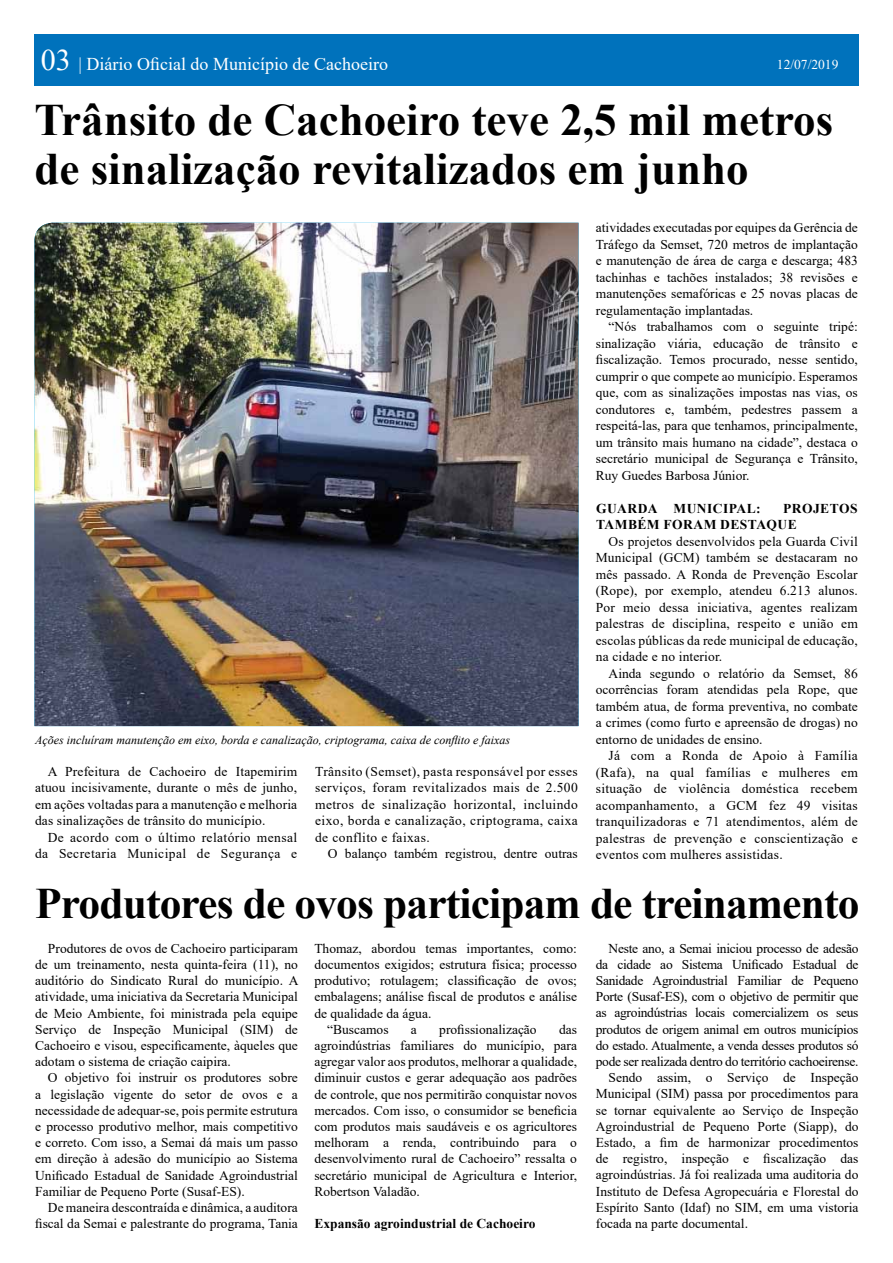
<style>
.page{position:relative;width:893px;height:1263px;background:#fff}
.page>*{position:absolute;margin:0;border:0;box-sizing:border-box;transform-origin:0 0}
.t1{font:700 45px/49.5px "Times New Roman";color:#000}
.t2{font:700 43.5px "Times New Roman";letter-spacing:-.02em;color:#000}
.t3{font:18px "Times New Roman";color:#fff}
.t4{font:13.5px/16.5px "Times New Roman";color:#000;text-align:justify}
.t5{font:13.5px "Times New Roman";letter-spacing:-.02em;color:#000}
.t6{font:13.5px/16.5px "Times New Roman";letter-spacing:.03em;color:#000;text-align:right}
.t7{font:700 13.5px/16.5px "Times New Roman";letter-spacing:.035em;color:#000}
.t8{font:700 13.5px "Times New Roman";letter-spacing:.015em;color:#000}
.t9{font:13.5px "Times New Roman";color:#fff}
.t10{font:italic 12px "Times New Roman";color:#000}
.s1{font-size:30px}
</style>
<div class="page">
<div style="left:34px;top:34px;width:824px;height:52px;background:#0072bc"></div>
<img style="left:34px;top:223px;width:545px;height:503px">
<h3 class="t3" style="left:41px;top:51px;width:349px"><span class="s1">03</span> | Diário Oficial do Município de Cachoeiro</h3>
<p class="t9" style="left:777px;top:54px;width:63px">12/07/2019</p>
<h1 class="t1" style="left:34px;top:94px;width:800px">Trânsito de Cachoeiro teve 2,5 mil metros de sinalização revitalizados em junho</h1>
<p class="t4" style="left:596px;top:219px;width:263px">atividades executadas por equipes da Gerência de Tráfego da Semset, 720 metros de implantação e manutenção de área de carga e descarga; 483 tachinhas e tachões instalados; 38 revisões e manutenções semafóricas e 25 novas placas de regulamentação implantadas.</p>
<p class="t4" style="left:596px;top:318px;width:263px;text-indent:13px">“Nós trabalhamos com o seguinte tripé: sinalização viária, educação de trânsito e fiscalização. Temos procurado, nesse sentido, cumprir o que compete ao município. Esperamos que, com as sinalizações impostas nas vias, os condutores e, também, pedestres passem a respeitá-las, para que tenhamos, principalmente, um trânsito mais humano na cidade”, destaca o secretário municipal de Segurança e Trânsito, Ruy Guedes Barbosa Júnior.</p>
<p class="t7" style="left:596px;top:499px;width:166px">GUARDA MUNICIPAL:</p>
<p class="t7" style="left:596px;top:499px;width:263px;text-indent:187px">PROJETOS<br>TAMBÉM FORAM DESTAQUE</p>
<p class="t4" style="left:596px;top:532px;width:264px;text-indent:13px">Os projetos desenvolvidos pela Guarda Civil Municipal (GCM) também se destacaram no mês passado. A Ronda de Prevenção Escolar (Rope), por exemplo, atendeu 6.213 alunos.<br>Por meio dessa iniciativa, agentes realizam palestras de disciplina, respeito e união em escolas públicas da rede municipal de educação, na cidade e no interior.</p>
<p class="t4" style="left:596px;top:664px;width:263px;text-indent:13px">Ainda segundo o relatório da Semset, 86 ocorrências foram atendidas pela Rope, que também atua, de forma preventiva, no combate a crimes (como furto e apreensão de drogas) no entorno de unidades de ensino.</p>
<p class="t4" style="left:596px;top:747px;width:264px;text-indent:13px">Já com a Ronda de Apoio à Família (Rafa), na qual famílias e mulheres em situação de violência doméstica recebem acompanhamento, a GCM fez 49 visitas tranquilizadoras e 71 atendimentos, além de palestras de prevenção e conscientização e eventos com mulheres assistidas.</p>
<p class="t10" style="left:35px;top:732px;width:476px">Ações incluíram manutenção em eixo, borda e canalização, criptograma, caixa de conflito e faixas</p>
<p class="t4" style="left:35px;top:763px;width:264px;text-indent:13px">A Prefeitura de Cachoeiro de Itapemirim atuou incisivamente, durante o mês de junho, em ações voltadas para a manutenção e melhoria das sinalizações de trânsito do município.</p>
<p class="t6" style="left:35px;top:829px;width:264px">De acordo com o último relatório mensal da Secretaria Municipal de Segurança e</p>
<h2 class="t2" style="left:35px;top:872px;width:826px">Produtores de ovos participam de treinamento</h2>
<p class="t4" style="left:35px;top:940px;width:265px;text-indent:13px">Produtores de ovos de Cachoeiro participaram de um treinamento, nesta quinta-feira (11), no auditório do Sindicato Rural do município. A atividade, uma iniciativa da Secretaria Municipal de Meio Ambiente, foi ministrada pela equipe Serviço de Inspeção Municipal (SIM) de Cachoeiro e visou, especificamente, àqueles que adotam o sistema de criação caipira.</p>
<p class="t4" style="left:35px;top:1069px;width:264px;text-indent:13px">O objetivo foi instruir os produtores sobre a legislação vigente do setor de ovos e a necessidade de adequar-se, pois permite estrutura e processo produtivo melhor, mais competitivo e correto. Com isso, a Semai dá mais um passo em direção à adesão do município ao Sistema Unificado Estadual de Sanidade Agroindustrial Familiar de Pequeno Porte (Susaf-ES).</p>
<p class="t4" style="left:35px;top:1199px;width:264px;text-align:right">De maneira descontraída e dinâmica, a auditora fiscal da Semai e palestrante do programa, Tania</p>
<p class="t4" style="left:315px;top:763px;width:264px">Trânsito (Semset), pasta responsável por esses serviços, foram revitalizados mais de 2.500 metros de sinalização horizontal, incluindo eixo, borda e canalização, criptograma, caixa de conflito e faixas.</p>
<p class="t4" style="left:328px;top:845px;width:251px">O balanço também registrou, dentre outras</p>
<p class="t5" style="left:609px;top:938px;width:251px">Neste ano, a Semai iniciou processo de adesão</p>
<p class="t5" style="left:596px;top:955px;width:264px">da cidade ao Sistema Unificado Estadual de</p>
<p class="t5" style="left:596px;top:971px;width:264px">Sanidade Agroindustrial Familiar de Pequeno</p>
<p class="t5" style="left:596px;top:987px;width:264px">Porte (Susaf-ES), com o objetivo de permitir que</p>
<p class="t5" style="left:596px;top:1003px;width:264px">as agroindústrias locais comercializem os seus</p>
<p class="t5" style="left:596px;top:1019px;width:264px">produtos de origem animal em outros municípios</p>
<p class="t5" style="left:596px;top:1036px;width:264px">do estado. Atualmente, a venda desses produtos só</p>
<p class="t5" style="left:596px;top:1052px;width:264px">pode ser realizada dentro do território cachoeirense.</p>
<p class="t4" style="left:609px;top:1069px;width:251px">Sendo assim, o Serviço de Inspeção</p>
<p class="t4" style="left:596px;top:1085px;width:264px">Municipal (SIM) passa por procedimentos para</p>
<p class="t4" style="left:596px;top:1101px;width:264px">se tornar equivalente ao Serviço de Inspeção</p>
<p class="t4" style="left:596px;top:1118px;width:264px">Agroindustrial de Pequeno Porte (Siapp), do</p>
<p class="t4" style="left:596px;top:1134px;width:264px">Estado, a fim de harmonizar procedimentos</p>
<p class="t4" style="left:596px;top:1150px;width:264px">de registro, inspeção e fiscalização das</p>
<p class="t4" style="left:596px;top:1166px;width:264px">agroindústrias. Já foi realizada uma auditoria do</p>
<p class="t4" style="left:596px;top:1182px;width:264px">Instituto de Defesa Agropecuária e Florestal do</p>
<p class="t4" style="left:596px;top:1199px;width:264px">Espírito Santo (Idaf) no SIM, em uma vistoria</p>
<p class="t4" style="left:596px;top:1215px;width:154px">focada na parte documental.</p>
<p class="t4" style="left:314px;top:939px;width:264px">Thomaz, abordou temas importantes, como:</p>
<p class="t4" style="left:314px;top:956px;width:264px">documentos exigidos; estrutura física; processo</p>
<p class="t4" style="left:314px;top:972px;width:264px">produtivo; rotulagem; classificação de ovos;</p>
<p class="t4" style="left:314px;top:988px;width:264px">embalagens; análise fiscal de produtos e análise</p>
<p class="t4" style="left:314px;top:1004px;width:118px">de qualidade da água.</p>
<p class="t4" style="left:327px;top:1020px;width:63px">“Buscamos</p>
<p class="t4" style="left:411px;top:1020px;width:7px">a</p>
<p class="t4" style="left:439px;top:1020px;width:99px">profissionalização</p>
<p class="t4" style="left:314px;top:1021px;width:264px;text-indent:245px">das agroindústrias familiares do município, para agregar valor aos produtos, melhorar a qualidade, diminuir custos e gerar adequação aos padrões de controle, que nos permitirão conquistar novos mercados. Com isso, o consumidor se beneficia com produtos mais saudáveis e os agricultores melhoram a renda, contribuindo para o desenvolvimento rural de Cachoeiro” ressalta o secretário municipal de Agricultura e Interior, Robertson Valadão.</p>
<p class="t8" style="left:314px;top:1214px;width:223px">Expansão agroindustrial de Cachoeiro</p>
</div>
